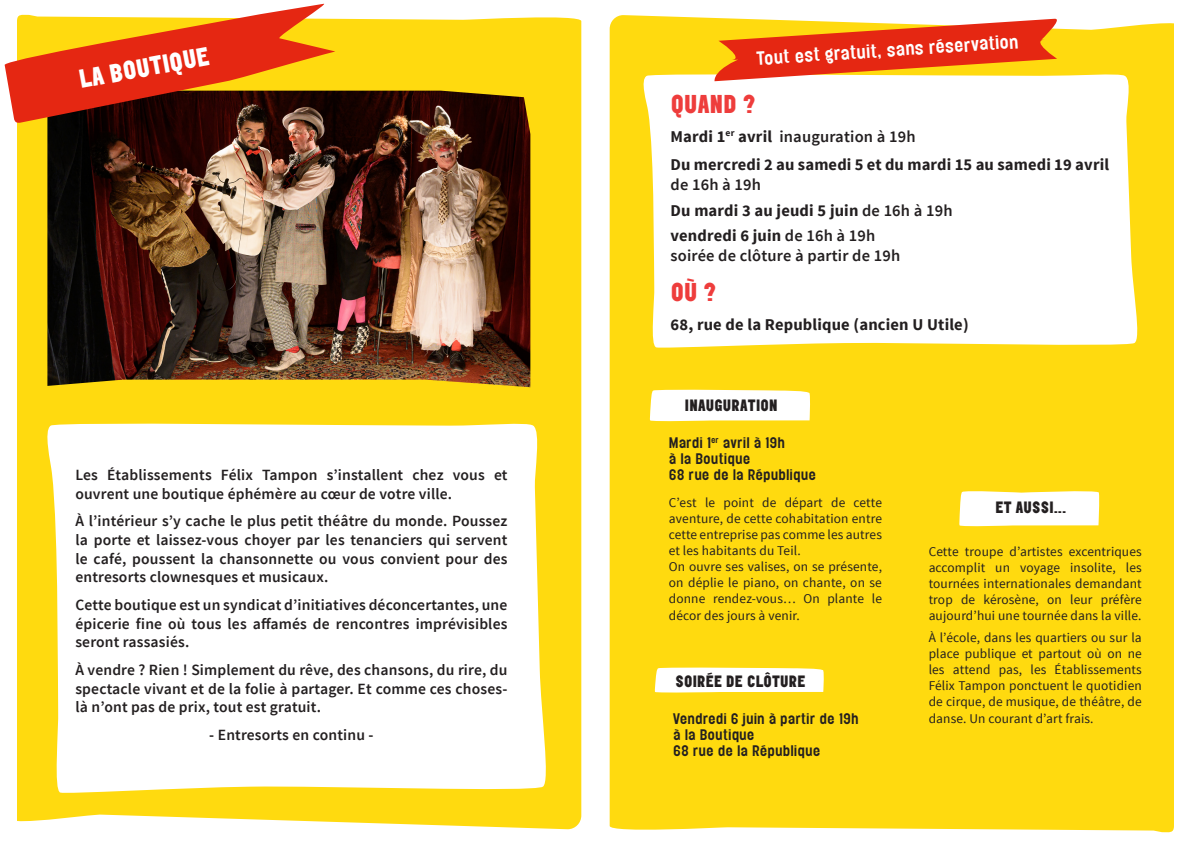
<style>
.page{position:relative;width:1191px;height:842px;background:#fff}
.page>*{position:absolute;margin:0;border:0;box-sizing:border-box;transform-origin:0 0}
.t1{font:900 22.9px "Elephant";color:#fff}
.t2{font:900 22.7px "Elephant";letter-spacing:.015em;color:#ee3d3c}
.t3{font:500 16.7px "Elephant";color:#fff}
.t4{font:700 16.5px "Source Sans Pro";letter-spacing:.01em;color:#231f20}
.t5{font:600 16.5px "Source Sans Pro";letter-spacing:.01em;color:#231f20}
.t6{font:600 15.6px/18.7px "Source Sans Pro";letter-spacing:.01em;color:#231f20;text-align:justify}
.t7{font:900 14.4px "Elephant";letter-spacing:.015em;color:#231f20}
.t8{font:13.4px/16.1px "Source Sans Pro";letter-spacing:.01em;color:#231f20;text-align:justify}
.t9{font:500 13.4px "Elephant";color:#231f20}
.s1{font-weight:700}
.s2{font-weight:600}
</style>
<div class="page">
<div style="left:17px;top:17px;width:564px;height:812px;background:#ffda0f"></div>
<svg style="left:43px;top:421px;width:507px;height:373px"></svg>
<div style="left:609px;top:15px;width:565px;height:818px;background:#ffda0f"></div>
<img style="left:47px;top:91px;width:483px;height:296px">
<svg style="left:4px;top:3px;width:331px;height:121px"></svg>
<svg style="left:649px;top:389px;width:161px;height:33px"></svg>
<svg style="left:654px;top:667px;width:170px;height:26px"></svg>
<svg style="left:959px;top:489px;width:140px;height:38px"></svg>
<svg style="left:639px;top:73px;width:503px;height:276px"></svg>
<svg style="left:714px;top:18px;width:350px;height:63px"></svg>
<p class="t1" style="left:77px;top:65px;width:133px;rotate:-10deg">LA BOUTIQUE</p>
<p class="t6" style="left:75px;top:466px;width:433px">Les Établissements Félix Tampon s’installent chez vous et ouvrent une boutique éphémère au cœur de votre ville.</p>
<p class="t6" style="left:75px;top:512px;width:433px">À l’intérieur s’y cache le plus petit théâtre du monde. Poussez la porte et laissez-vous choyer par les tenanciers qui servent le café, poussent la chansonnette ou vous convient pour des entresorts clownesques et musicaux.</p>
<p class="t6" style="left:75px;top:596px;width:433px">Cette boutique est un syndicat d’initiatives déconcertantes, une épicerie fine où tous les affamés de rencontres imprévisibles seront rassasiés.</p>
<p class="t6" style="left:75px;top:661px;width:433px">À vendre ? Rien ! Simplement du rêve, des chansons, du rire, du spectacle vivant et de la folie à partager. Et comme ces choses&shy;là n’ont pas de prix, tout est gratuit.</p>
<p class="t6" style="left:209px;top:726px;width:166px">- Entresorts en continu -</p>
<p class="t3" style="left:755px;top:49px;width:264px;rotate:-4deg">Tout est gratuit, sans réservation</p>
<p class="t2" style="left:671px;top:90px;width:86px">QUAND ?</p>
<p class="t5" style="left:670px;top:126px;width:246px"><span class="s1">Mardi 1</span><sup>er</sup> <span class="s1">avril</span> inauguration à 19h</p>
<p class="t4" style="left:670px;top:154px;width:440px">Du mercredi 2 au samedi 5 et du mardi 15 au samedi 19 avril</p>
<p class="t5" style="left:670px;top:174px;width:92px">de 16h à 19h</p>
<p class="t4" style="left:670px;top:199px;width:283px">Du mardi 3 au jeudi 5 juin <span class="s2">de 16h à 19h</span></p>
<p class="t4" style="left:670px;top:225px;width:206px">vendredi 6 juin <span class="s2">de 16h à 19h</span></p>
<p class="t5" style="left:670px;top:245px;width:231px">soirée de clôture à partir de 19h</p>
<p class="t2" style="left:671px;top:278px;width:47px">OÙ ?</p>
<p class="t4" style="left:670px;top:314px;width:299px">68, rue de la Republique (ancien U Utile)</p>
<p class="t7" style="left:685px;top:396px;width:94px">INAUGURATION</p>
<p class="t9" style="left:669px;top:435px;width:118px">Mardi 1<sup>er</sup> avril à 19h</p>
<p class="t9" style="left:669px;top:451px;width:83px">à la Boutique</p>
<p class="t9" style="left:669px;top:467px;width:149px">68 rue de la République</p>
<p class="t8" style="left:669px;top:495px;width:215px">C’est le point de départ de cette aventure, de cette cohabitation entre cette entreprise pas comme les autres et les habitants du Teil.</p>
<p class="t8" style="left:669px;top:559px;width:215px">On ouvre ses valises, on se présente, on déplie le piano, on chante, on se donne rendez-vous… On plante le décor des jours à venir.</p>
<p class="t7" style="left:675px;top:672px;width:132px">SOIRÉE DE CLÔTURE</p>
<p class="t9" style="left:673px;top:710px;width:187px">Vendredi 6 juin à partir de 19h</p>
<p class="t9" style="left:673px;top:727px;width:83px">à la Boutique</p>
<p class="t9" style="left:673px;top:743px;width:149px">68 rue de la République</p>
<p class="t7" style="left:995px;top:498px;width:72px">ET AUSSI...</p>
<p class="t8" style="left:928px;top:544px;width:215px">Cette troupe d’artistes excentriques accomplit un voyage insolite, les tournées internationales demandant trop de kérosène, on leur préfère aujourd’hui une tournée dans la ville.</p>
<p class="t8" style="left:928px;top:630px;width:215px">À l’école, dans les quartiers ou sur la place publique et partout où on ne les attend pas, les Établissements Félix Tampon ponctuent le quotidien de cirque, de musique, de théâtre, de danse. Un courant d’art frais.</p>
</div>
